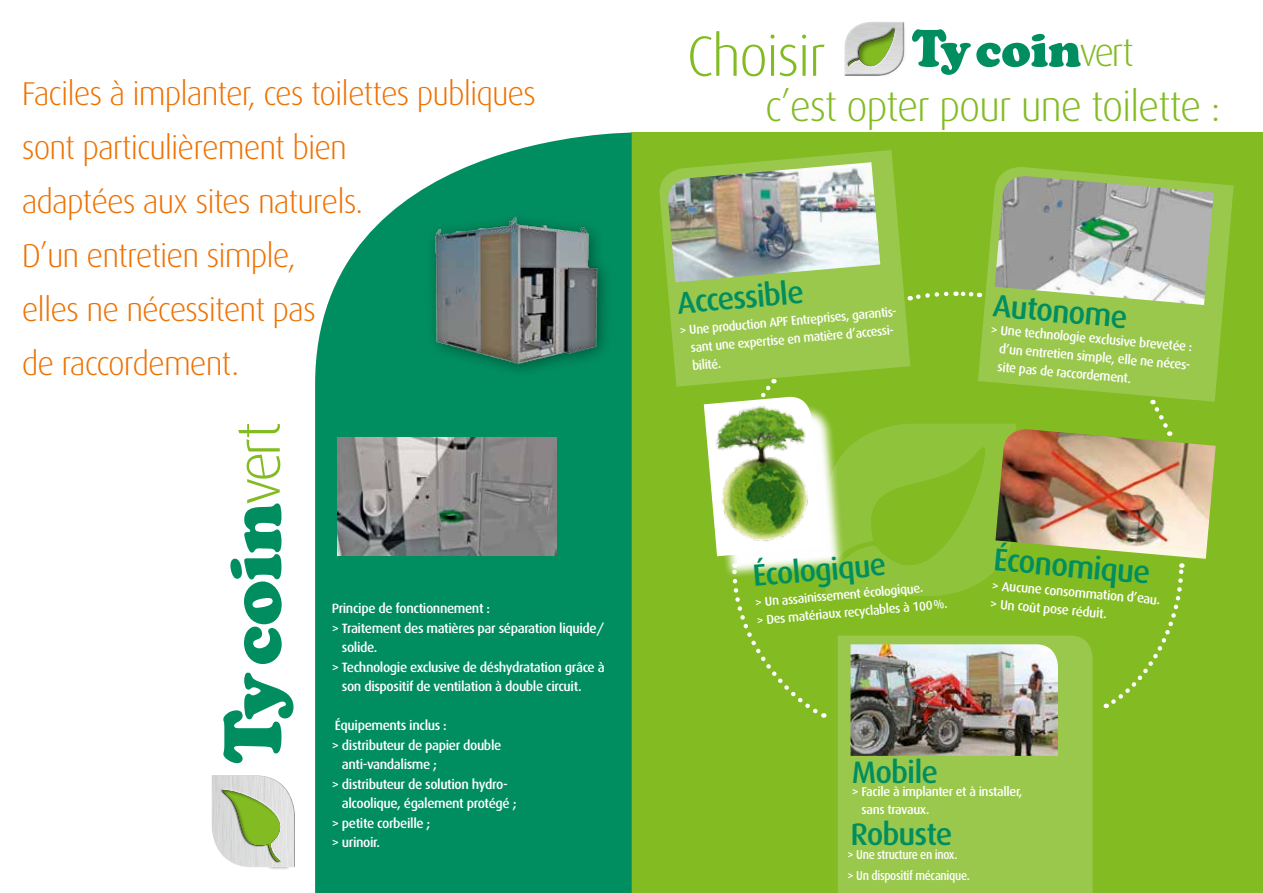
<style>
.page{position:relative;width:1263px;height:893px;background:#fff}
.page>*{position:absolute;margin:0;border:0;box-sizing:border-box;transform-origin:0 0}
.t1{font:300 60.3px "Dax";color:#82bb22}
.t2{font:300 56.85px "Dax";letter-spacing:-.03em;color:#82bb22}
.t3{font:300 42px "Dax";letter-spacing:-.03em;color:#82bb22}
.t4{font:300 39.15px "Dax";color:#82bb22}
.t5{font:300 33px/54px "Dax";letter-spacing:-.03em;color:#ee7100}
.t6{font:500 31.65px "Dax";color:#008e60}
.t7{font:500 31.5px "Dax";color:#008e60}
.t8{font:500 31.05px/62.2px "Dax";letter-spacing:-.03em;color:#008e60}
.t9{font:500 30.75px "Dax";color:#008e60}
.t10{font:500 13.5px "Dax";letter-spacing:-.03em;color:#fff}
.t11{font:500 13.2px/18.5px "Dax";color:#fff}
.t12{font:500 13.05px/18.3px "Dax";color:#fff;text-align:justify}
.t13{font:500 12.9px/18.1px "Dax";color:#fff}
.t14{font:500 12.75px/18.1px "Dax";letter-spacing:-.03em;color:#fff}
.t15{font:500 12.75px/21px "Dax";letter-spacing:-.03em;color:#fff;scale:.89 1}
</style>
<div class="page">
<div style="left:632px;top:133px;width:631px;height:760px;background:#82bb22"></div>
<svg style="left:315px;top:133px;width:317px;height:760px;background:#17986e"></svg>
<svg style="left:912px;top:29px;width:169px;height:46px"></svg>
<div style="left:844px;top:21px;width:62px;height:55px;background:#000;opacity:.5"></div>
<svg style="left:223px;top:503px;width:70px;height:260px"></svg>
<div style="left:216px;top:783px;width:74px;height:87px;background:#000;opacity:.4"></div>
<div style="left:211px;top:773px;width:85px;height:94px;background:#000;opacity:.5"></div>
<div style="left:424px;top:208px;width:190px;height:172px;background:#008e60"></div>
<img style="left:387px;top:216px;width:219px;height:152px">
<svg style="left:978px;top:167px;width:256px;height:235px;fill:#9ac84d"></svg>
<img style="left:994px;top:176px;width:220px;height:129px">
<svg style="left:659px;top:150px;width:251px;height:237px;fill:#9ac84d"></svg>
<img style="left:666px;top:162px;width:214px;height:120px">
<div style="left:838px;top:635px;width:254px;height:258px;background:#9ac84d"></div>
<img style="left:850px;top:644px;width:208px;height:112px">
<svg style="left:909px;top:289px;width:71px;height:14px"></svg>
<svg style="left:1106px;top:563px;width:79px;height:145px"></svg>
<img style="left:1016px;top:429px;width:200px;height:130px">
<svg style="left:704px;top:379px;width:312px;height:339px"></svg>
<img style="left:704px;top:397px;width:119px;height:159px">
<svg style="left:1148px;top:400px;width:23px;height:36px"></svg>
<img style="left:338px;top:438px;width:219px;height:118px">
<h3 class="t5" style="left:22px;top:67px;width:516px">Faciles à implanter, ces toilettes publiques sont particulièrement bien<br>adaptées aux sites naturels.<br>D’un entretien simple,<br>elles ne nécessitent pas<br>de raccordement.</h3>
<h1 class="t1" style="left:226px;top:505px;width:85px;rotate:-90deg">vert</h1>
<p class="t10" style="left:332px;top:601px;width:160px">Principe de fonctionnement :</p>
<p class="t10" style="left:332px;top:620px;width:274px">&gt; Traitement des matières par séparation liquide/</p>
<p class="t10" style="left:342px;top:640px;width:37px">solide.</p>
<p class="t10" style="left:332px;top:659px;width:275px">&gt; Technologie exclusive de déshydratation grâce à</p>
<p class="t10" style="left:342px;top:679px;width:241px">son dispositif de ventilation à double circuit.</p>
<p class="t10" style="left:335px;top:718px;width:113px">Équipements inclus :</p>
<p class="t10" style="left:332px;top:737px;width:171px">&gt; distributeur de papier double</p>
<p class="t10" style="left:342px;top:757px;width:97px">anti-vandalisme ;</p>
<p class="t10" style="left:332px;top:776px;width:178px">&gt; distributeur de solution hydro-</p>
<p class="t10" style="left:342px;top:796px;width:176px">alcoolique, également protégé ;</p>
<p class="t10" style="left:332px;top:815px;width:100px">&gt; petite corbeille ;</p>
<p class="t10" style="left:332px;top:835px;width:50px">&gt; urinoir.</p>
<h2 class="t2" style="left:687px;top:25px;width:141px">Choisir</h2>
<h3 class="t4" style="left:1079px;top:31px;width:56px">vert</h3>
<h3 class="t3" style="left:765px;top:83px;width:457px">c’est opter pour une toilette :</h3>
<h3 class="t8" style="left:675px;top:272px;width:128px;rotate:-5deg">Accessible</h3>
<p class="t13" style="left:688px;top:321px;width:212px;text-indent:-10px;rotate:-5deg">&gt; Une production APF Entreprises, garantis&shy;sant une expertise en matière d’accessi&shy;bilité.</p>
<h3 class="t7" style="left:994px;top:288px;width:137px;rotate:5deg">Autonome</h3>
<p class="t12" style="left:1001px;top:321px;width:194px;text-indent:-10px;rotate:5deg">&gt; Une technologie exclusive brevetée : d’un entretien simple, elle ne néces&shy;site pas de raccordement.</p>
<h3 class="t9" style="left:751px;top:559px;width:135px;rotate:-5deg">Écologique</h3>
<p class="t14" style="left:754px;top:594px;width:193px;rotate:-5deg">&gt; Un assainissement écologique.<br>&gt; Des matériaux recyclables à 100%.</p>
<h3 class="t6" style="left:995px;top:542px;width:159px;rotate:5deg">Économique</h3>
<p class="t11" style="left:993px;top:576px;width:170px;rotate:5deg">&gt; Aucune consommation d’eau. &gt; Un coût pose réduit.</p>
<h3 class="t8" style="left:850px;top:741px;width:104px">Mobile<br>Robuste</h3>
<p class="t14" style="left:861px;top:783px;width:163px;text-indent:-10px">&gt; Facile à implanter et à installer, sans travaux.</p>
<p class="t15" style="left:848px;top:844px;width:139px">&gt; Une structure en inox.<br>&gt; Un dispositif mécanique.</p>
</div>
